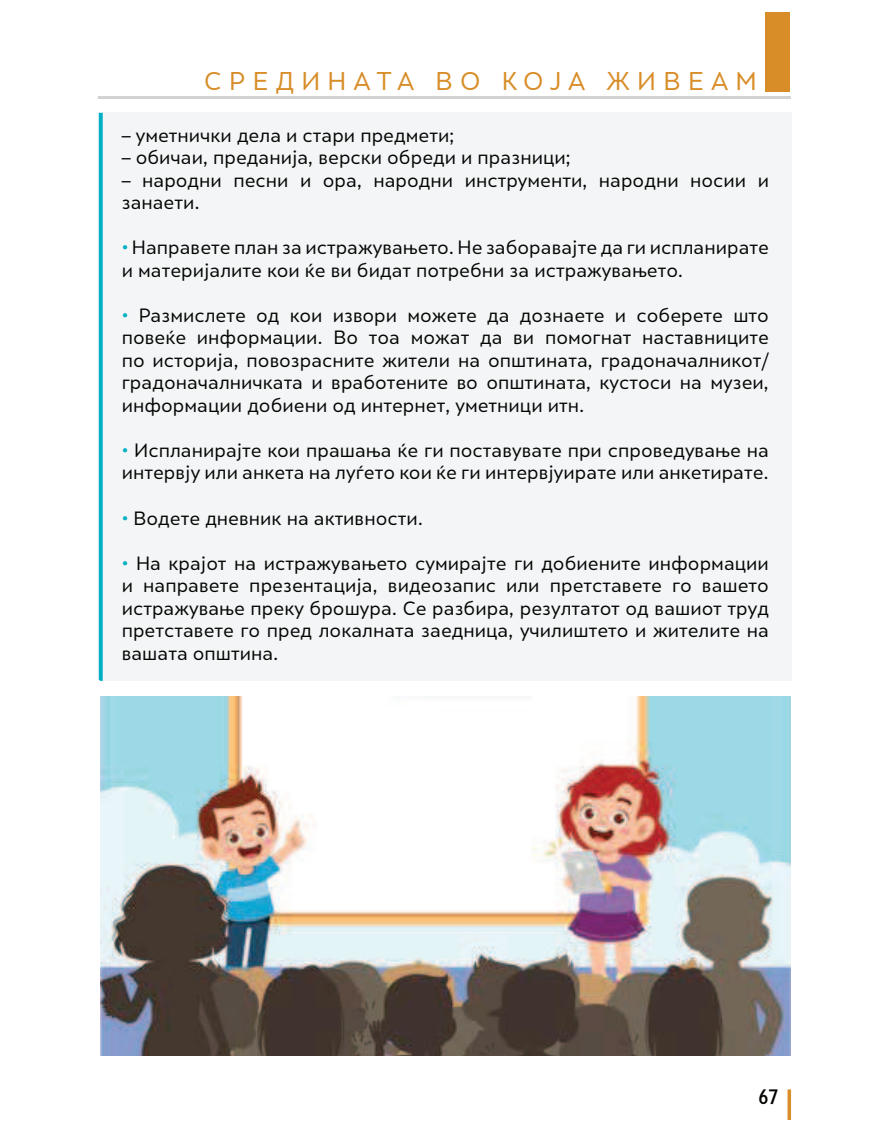
<style>
.page{position:relative;width:876px;height:1132px;background:#fff}
.page>*{position:absolute;margin:0;border:0;box-sizing:border-box;transform-origin:0 0}
.t1{font:24px "Skola Sans Offc";letter-spacing:.3em;color:#d88d28}
.t2{font:500 19.5px "Skola Sans Cn";color:#040503}
.t3{font:18px/22.5px "Skola Sans";color:#040503}
.s1{color:#00afc3}
</style>
<div class="page">
<hr style="left:98px;top:96px;width:693px;height:3px;background:#d1d2d3">
<div style="left:765px;top:13px;width:25px;height:79px;background:#d88d28"></div>
<svg style="left:787px;top:1089px;width:4px;height:29px"></svg>
<div style="left:102px;top:113px;width:690px;height:567px;background:#f3f5f6"></div>
<svg style="left:99px;top:113px;width:4px;height:567px;background:#0fb3c6"></svg>
<img style="left:100px;top:696px;width:691px;height:358px">
<h1 class="t1" style="left:204px;top:66px;width:554px">СРЕДИНАТА ВО КОЈА ЖИВЕАМ</h1>
<p class="t3" style="left:122px;top:125px;width:334px">– уметнички дела и стари предмети;</p>
<p class="t3" style="left:122px;top:147px;width:451px">– обичаи, преданија, верски обреди и празници;</p>
<p class="t3" style="left:122px;top:170px;width:649px">– народни песни и ора, народни инструменти, народни носии и занаети.</p>
<p class="t3" style="left:122px;top:237px;width:649px"><span class="s1">•</span> Направете план за истражувањето. Не заборавајте да ги испланирате и материјалите кои ќе ви бидат потребни за истражувањето.</p>
<p class="t3" style="left:122px;top:305px;width:649px;text-align:justify"><span class="s1">•</span> Размислете од кои извори можете да дознаете и соберете што повеќе информации. Во тоа можат да ви помогнат наставниците по историја, повозрасните жители на општината, градоначалникот/ градоначалничката и вработените во општината, кустоси на музеи, информации добиени од интернет, уметници итн.</p>
<p class="t3" style="left:122px;top:440px;width:649px"><span class="s1">•</span> Испланирајте кои прашања ќе ги поставувате при спроведување на интервју или анкета на луѓето кои ќе ги интервјуирате или анкетирате.</p>
<p class="t3" style="left:122px;top:507px;width:303px"><span class="s1">•</span> Водете дневник на активности.</p>
<p class="t3" style="left:122px;top:552px;width:649px;text-align:justify"><span class="s1">•</span> На крајот на истражувањето сумирајте ги добиените информации и направете презентација, видеозапис или претставете го вашето истражување преку брошура. Се разбира, резултатот од вашиот труд претставете го пред локалната заедница, училиштето и жителите на вашата општина.</p>
<p class="t2" style="left:758px;top:1085px;width:21px">67</p>
</div>
